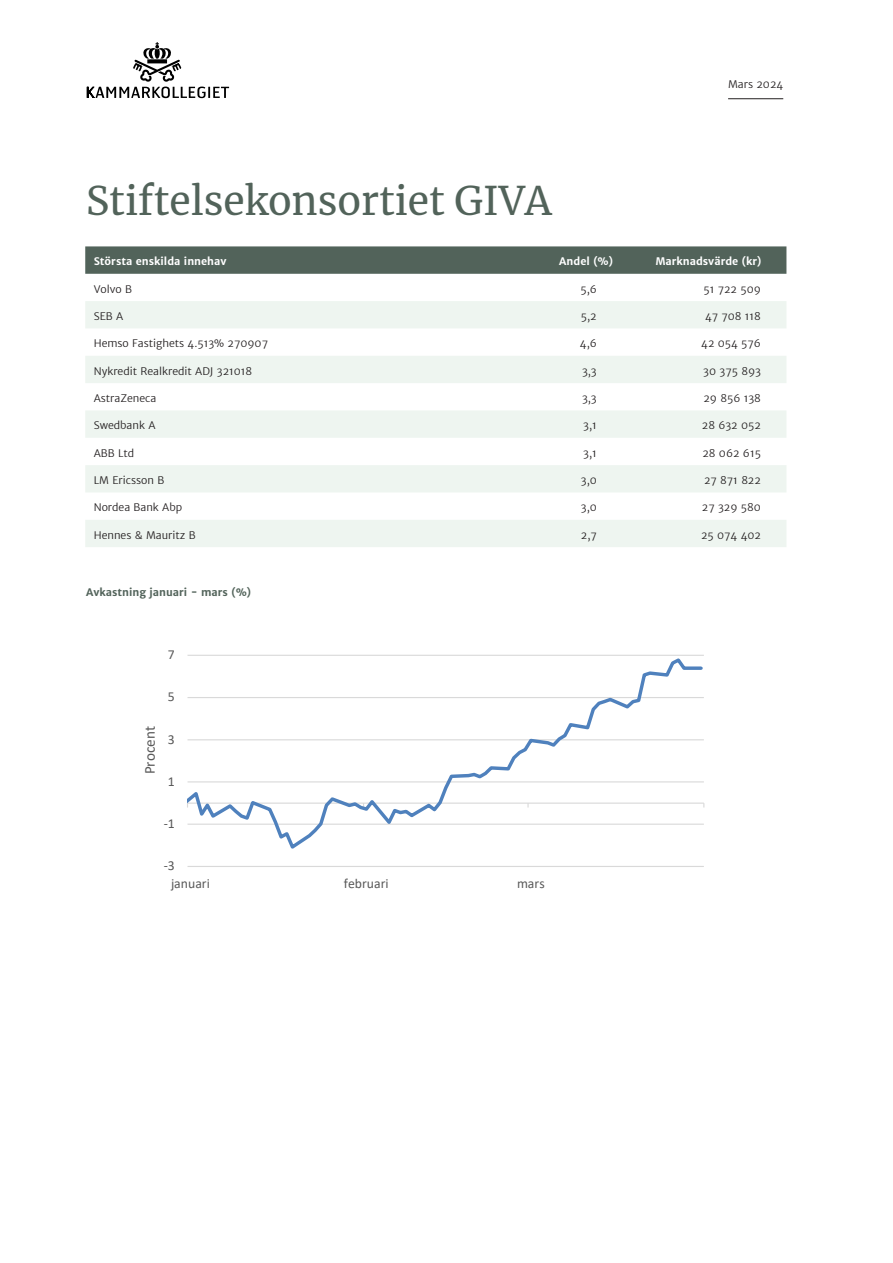
<style>
.page{position:relative;width:893px;height:1263px;background:#fff}
.page>*{position:absolute;margin:0;border:0;box-sizing:border-box;transform-origin:0 0}
.KamK_Huvudrubrik{font:39px "Merriweather";color:#52635a}
.t1{font:15.15px "Calibri";color:#595959}
.t2{font:13.65px "Calibri";color:#595959}
.Tabell{font:300 10.5px "Merriweather Sans";color:#231f20}
.Tabell_brödtext_höger{font:300 10.5px "Merriweather Sans";color:#231f20}
.KamK_Underrubrik{font:700 10.5px "Merriweather Sans";color:#fff}
.KamK_Underrubrik-2{font:700 10.5px "Merriweather Sans";color:#52635a}
.KamK_Brödtext{font:300 10.5px "Merriweather Sans";color:#231f20}
</style>
<div class="page">
<svg style="left:87px;top:42px;width:142px;height:56px"></svg>
<hr style="left:728px;top:98px;width:55px;height:1px;background:#231f20">
<svg style="left:85px;top:246px;width:701px;height:28px;background:#56665d"></svg>
<svg style="left:85px;top:301px;width:701px;height:246px;fill:#eef5f0"></svg>
<hr style="left:188px;top:866px;width:516px;height:1px;background:#d9d9d9">
<hr style="left:188px;top:655px;width:516px;height:1px;background:#d9d9d9">
<svg style="left:188px;top:658px;width:516px;height:191px"></svg>
<p class="KamK_Huvudrubrik" style="left:86px;top:173px;width:467px">Stiftelsekonsortiet GIVA</p>
<p class="KamK_Brödtext" style="left:728px;top:77px;width:57px">Mars 2024</p>
<p class="KamK_Underrubrik" style="left:94px;top:255px;width:134px">Största enskilda innehav</p>
<p class="KamK_Underrubrik" style="left:559px;top:255px;width:55px">Andel (%)</p>
<p class="KamK_Underrubrik" style="left:656px;top:255px;width:107px">Marknadsvärde (kr)</p>
<p class="Tabell" style="left:94px;top:282px;width:40px">Volvo B</p>
<p class="Tabell_brödtext_höger" style="left:580px;top:282px;width:18px">5,6</p>
<p class="Tabell_brödtext_höger" style="left:703px;top:282px;width:59px">51 722 509</p>
<p class="Tabell" style="left:94px;top:309px;width:31px">SEB A</p>
<p class="Tabell_brödtext_höger" style="left:581px;top:309px;width:17px">5,2</p>
<p class="Tabell_brödtext_höger" style="left:705px;top:309px;width:57px">47 708 118</p>
<p class="Tabell" style="left:94px;top:337px;width:176px">Hemso Fastighets 4.513% 270907</p>
<p class="Tabell_brödtext_höger" style="left:580px;top:337px;width:18px">4,6</p>
<p class="Tabell_brödtext_höger" style="left:701px;top:337px;width:61px">42 054 576</p>
<p class="Tabell" style="left:94px;top:364px;width:160px">Nykredit Realkredit ADJ 321018</p>
<p class="Tabell_brödtext_höger" style="left:582px;top:364px;width:16px">3,3</p>
<p class="Tabell_brödtext_höger" style="left:703px;top:364px;width:59px">30 375 893</p>
<p class="Tabell" style="left:94px;top:391px;width:64px">AstraZeneca</p>
<p class="Tabell_brödtext_höger" style="left:582px;top:391px;width:16px">3,3</p>
<p class="Tabell_brödtext_höger" style="left:703px;top:391px;width:59px">29 856 138</p>
<p class="Tabell" style="left:94px;top:419px;width:63px">Swedbank A</p>
<p class="Tabell_brödtext_höger" style="left:583px;top:419px;width:15px">3,1</p>
<p class="Tabell_brödtext_höger" style="left:702px;top:419px;width:61px">28 632 052</p>
<p class="Tabell" style="left:94px;top:446px;width:42px">ABB Ltd</p>
<p class="Tabell_brödtext_höger" style="left:583px;top:446px;width:15px">3,1</p>
<p class="Tabell_brödtext_höger" style="left:702px;top:446px;width:60px">28 062 615</p>
<p class="Tabell" style="left:94px;top:473px;width:72px">LM Ericsson B</p>
<p class="Tabell_brödtext_höger" style="left:581px;top:473px;width:17px">3,0</p>
<p class="Tabell_brödtext_höger" style="left:704px;top:473px;width:58px">27 871 822</p>
<p class="Tabell" style="left:94px;top:501px;width:90px">Nordea Bank Abp</p>
<p class="Tabell_brödtext_höger" style="left:581px;top:501px;width:17px">3,0</p>
<p class="Tabell_brödtext_höger" style="left:702px;top:501px;width:61px">27 329 580</p>
<p class="Tabell" style="left:94px;top:528px;width:103px">Hennes &amp; Mauritz B</p>
<p class="Tabell_brödtext_höger" style="left:581px;top:528px;width:17px">2,7</p>
<p class="Tabell_brödtext_höger" style="left:701px;top:528px;width:61px">25 074 402</p>
<p class="KamK_Underrubrik-2" style="left:86px;top:585px;width:167px">Avkastning januari - mars (%)</p>
<p class="t2" style="left:168px;top:645px;width:8px">7</p>
<p class="t1" style="left:139px;top:774px;width:50px;rotate:-90deg">Procent</p>
<p class="t2" style="left:168px;top:687px;width:8px">5</p>
<p class="t2" style="left:168px;top:730px;width:8px">3</p>
<p class="t2" style="left:168px;top:772px;width:8px">1</p>
<p class="t2" style="left:164px;top:814px;width:13px">-1</p>
<p class="t2" style="left:164px;top:856px;width:13px">-3</p>
<p class="t2" style="left:171px;top:874px;width:40px">januari</p>
<p class="t2" style="left:344px;top:874px;width:46px">februari</p>
<p class="t2" style="left:517px;top:874px;width:29px">mars</p>
</div>
